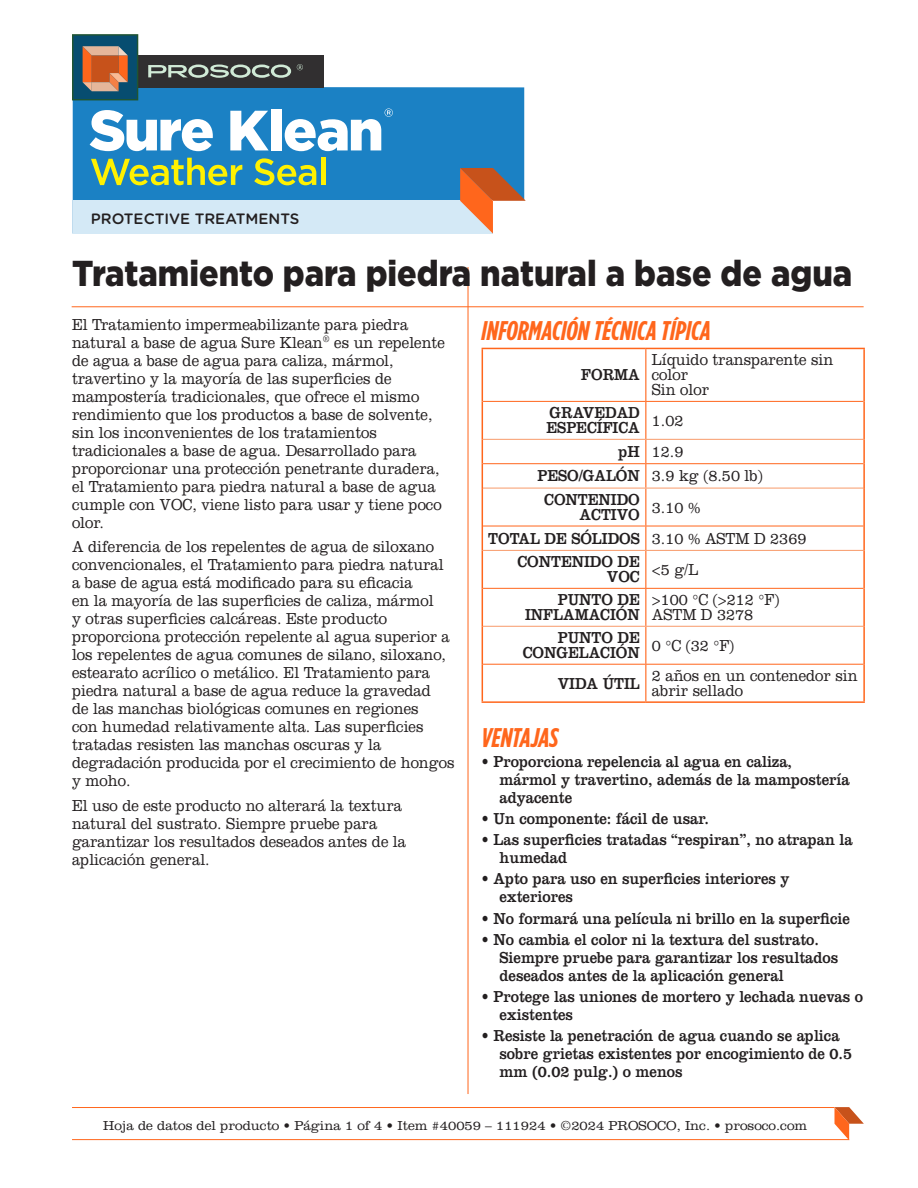
<style>
.page{position:relative;width:918px;height:1188px;background:#fff}
.page>*{position:absolute;margin:0;border:0;box-sizing:border-box;transform-origin:0 0}
._02_Product_Name{font:900 36px "Gotham";color:#231f20;scale:.9 1}
._04_Section_Header{font:italic 700 27px "Gotham Condensed";color:#ff661c}
._06_Body_Copy{font:300 16.5px/18px "Clarendon LT Std";color:#231f20;scale:.9 1}
._07_Bullet_Paragraph{font:16.5px/18px "Clarendon LT Std";color:#231f20;scale:.9 1}
._09_Tech_Data_Copy{font:300 16.5px/15px "Clarendon LT Std";color:#231f20;scale:.9 1}
._08_Tech_Data_Headers{font:16.5px/15px "Clarendon LT Std";color:#231f20;text-align:right;scale:.9 1}
.t1{font:500 15px "Gotham Rounded";color:#231f20}
._99_Item_Box{font:300 13.5px "Clarendon LT Std";color:#231f20}
</style>
<div class="page">
<hr style="left:468px;top:267px;width:1px;height:827px;background:#ff661c">
<hr style="left:645px;top:349px;width:1px;height:52px;background:#ff661c">
<hr style="left:645px;top:402px;width:1px;height:37px;background:#ff661c">
<svg style="left:645px;top:440px;width:1px;height:48px"></svg>
<hr style="left:645px;top:488px;width:1px;height:38px;background:#ff661c">
<svg style="left:645px;top:527px;width:1px;height:23px"></svg>
<hr style="left:645px;top:551px;width:1px;height:37px;background:#ff661c">
<hr style="left:645px;top:589px;width:1px;height:37px;background:#ff661c">
<hr style="left:645px;top:627px;width:1px;height:37px;background:#ff661c">
<hr style="left:645px;top:665px;width:1px;height:36px;background:#ff661c">
<hr style="left:483px;top:401px;width:163px;height:1px;background:#ff661c">
<hr style="left:646px;top:401px;width:217px;height:1px;background:#ff661c">
<hr style="left:483px;top:463px;width:163px;height:1px;background:#ff661c">
<hr style="left:646px;top:463px;width:217px;height:1px;background:#ff661c">
<hr style="left:483px;top:526px;width:163px;height:1px;background:#ff661c">
<hr style="left:646px;top:526px;width:217px;height:1px;background:#ff661c">
<hr style="left:483px;top:588px;width:163px;height:1px;background:#ff661c">
<hr style="left:646px;top:588px;width:217px;height:1px;background:#ff661c">
<hr style="left:483px;top:664px;width:163px;height:1px;background:#ff661c">
<hr style="left:646px;top:664px;width:217px;height:1px;background:#ff661c">
<hr style="left:483px;top:439px;width:163px;height:1px;background:#f89a6a">
<hr style="left:646px;top:439px;width:217px;height:1px;background:#f89a6a">
<hr style="left:483px;top:488px;width:163px;height:1px;background:#f89a6a">
<hr style="left:646px;top:488px;width:217px;height:1px;background:#f89a6a">
<hr style="left:483px;top:550px;width:163px;height:1px;background:#f89a6a">
<hr style="left:646px;top:550px;width:217px;height:1px;background:#f89a6a">
<hr style="left:483px;top:626px;width:163px;height:1px;background:#f89a6a">
<hr style="left:646px;top:626px;width:217px;height:1px;background:#f89a6a">
<hr style="left:482px;top:348px;width:164px;height:1px;background:#ff661c">
<hr style="left:482px;top:349px;width:1px;height:52px;background:#ff661c">
<hr style="left:646px;top:348px;width:219px;height:1px;background:#ff661c">
<hr style="left:863px;top:349px;width:2px;height:52px;background:#ff661c">
<hr style="left:482px;top:401px;width:1px;height:38px;background:#ff661c">
<hr style="left:863px;top:401px;width:2px;height:38px;background:#ff661c">
<hr style="left:863px;top:439px;width:2px;height:25px;background:#ff661c">
<svg style="left:482px;top:439px;width:1px;height:49px"></svg>
<hr style="left:863px;top:464px;width:2px;height:24px;background:#ff661c">
<hr style="left:482px;top:488px;width:1px;height:38px;background:#ff661c">
<hr style="left:863px;top:488px;width:2px;height:38px;background:#ff661c">
<svg style="left:482px;top:526px;width:1px;height:24px"></svg>
<hr style="left:863px;top:526px;width:2px;height:24px;background:#ff661c">
<hr style="left:482px;top:550px;width:1px;height:38px;background:#ff661c">
<hr style="left:863px;top:550px;width:2px;height:38px;background:#ff661c">
<hr style="left:482px;top:588px;width:1px;height:38px;background:#ff661c">
<hr style="left:863px;top:588px;width:2px;height:38px;background:#ff661c">
<hr style="left:482px;top:626px;width:1px;height:38px;background:#ff661c">
<hr style="left:863px;top:626px;width:2px;height:38px;background:#ff661c">
<hr style="left:482px;top:664px;width:1px;height:37px;background:#ff661c">
<hr style="left:863px;top:664px;width:2px;height:37px;background:#ff661c">
<hr style="left:482px;top:701px;width:164px;height:2px;background:#ff661c">
<hr style="left:646px;top:701px;width:219px;height:2px;background:#ff661c">
<hr style="left:72px;top:1139px;width:777px;height:1px;background:#ff661c">
<hr style="left:72px;top:1107px;width:762px;height:1px;background:#ff661c">
<svg style="left:834px;top:1107px;width:30px;height:33px"></svg>
<div style="left:73px;top:87px;width:451px;height:113px;background:#1b81c4"></div>
<div style="left:73px;top:200px;width:418px;height:34px;background:#d4e9f6"></div>
<div style="left:102px;top:55px;width:221px;height:32px;background:#312f30"></div>
<div style="left:72px;top:34px;width:66px;height:66px;background:#074d70;border:1px solid #205532"></div>
<svg style="left:83px;top:46px;width:45px;height:45px;background:#cc784e"></svg>
<svg style="left:148px;top:65px;width:143px;height:13px"></svg>
<svg style="left:297px;top:64px;width:6px;height:6px"></svg>
<svg style="left:90px;top:110px;width:123px;height:41px"></svg>
<svg style="left:230px;top:111px;width:39px;height:39px"></svg>
<div style="left:271px;top:109px;width:11px;height:41px;background:#fff"></div>
<svg style="left:91px;top:158px;width:151px;height:27px;background:#74ac77"></svg>
<svg style="left:254px;top:158px;width:62px;height:27px;background:#78ae73"></svg>
<div style="left:321px;top:158px;width:5px;height:27px;background:#fff101"></div>
<svg style="left:285px;top:108px;width:108px;height:43px"></svg>
<svg style="left:460px;top:168px;width:66px;height:66px"></svg>
<hr style="left:72px;top:306px;width:792px;height:1px;background:#ff661c">
<p class="t1" style="left:91px;top:208px;width:210px">PROTECTIVE TREATMENTS</p>
<p class="_02_Product_Name" style="left:72px;top:253px;width:869px">Tratamiento para piedra natural a base de agua</p>
<p class="_04_Section_Header" style="left:482px;top:315px;width:231px">INFORMACIÓN TÉCNICA TÍPICA</p>
<p class="_08_Tech_Data_Headers" style="left:581px;top:367px;width:67px">FORMA</p>
<p class="_06_Body_Copy" style="left:72px;top:315px;width:416px">El Tratamiento impermeabilizante para piedra natural a base de agua Sure Klean<sup>®</sup> es un repelente de agua a base de agua para caliza, mármol, travertino y la mayoría de las superficies de mampostería tradicionales, que ofrece el mismo rendimiento que los productos a base de solvente, sin los inconvenientes de los tratamientos tradicionales a base de agua. Desarrollado para proporcionar una protección penetrante duradera, el Tratamiento para piedra natural a base de agua cumple con VOC, viene listo para usar y tiene poco olor.</p>
<p class="_06_Body_Copy" style="left:72px;top:538px;width:426px">A diferencia de los repelentes de agua de siloxano convencionales, el Tratamiento para piedra natural a base de agua está modificado para su eficacia<br>en la mayoría de las superficies de caliza, mármol<br>y otras superficies calcáreas. Este producto proporciona protección repelente al agua superior a los repelentes de agua comunes de silano, siloxano, estearato acrílico o metálico. El Tratamiento para piedra natural a base de agua reduce la gravedad<br>de las manchas biológicas comunes en regiones<br>con humedad relativamente alta. Las superficies tratadas resisten las manchas oscuras y la degradación producida por el crecimiento de hongos y moho.</p>
<p class="_06_Body_Copy" style="left:72px;top:797px;width:373px">El uso de este producto no alterará la textura natural del sustrato. Siempre pruebe para garantizar los resultados deseados antes de la aplicación general.</p>
<p class="_09_Tech_Data_Copy" style="left:652px;top:352px;width:203px">Líquido transparente sin color</p>
<p class="_09_Tech_Data_Copy" style="left:652px;top:382px;width:65px">Sin olor</p>
<p class="_08_Tech_Data_Headers" style="left:547px;top:405px;width:105px;text-align:left">GRAVEDAD<br>ESPECÍFICA</p>
<p class="_09_Tech_Data_Copy" style="left:652px;top:413px;width:37px">1.02</p>
<p class="_08_Tech_Data_Headers" style="left:618px;top:444px;width:25px">pH</p>
<p class="_09_Tech_Data_Copy" style="left:652px;top:444px;width:37px">12.9</p>
<p class="_08_Tech_Data_Headers" style="left:538px;top:468px;width:115px">PESO/GALÓN</p>
<p class="_09_Tech_Data_Copy" style="left:652px;top:468px;width:125px">3.9 kg (8.50 lb)</p>
<p class="_08_Tech_Data_Headers" style="left:544px;top:492px;width:108px">CONTENIDO<br>ACTIVO</p>
<p class="_09_Tech_Data_Copy" style="left:652px;top:500px;width:56px">3.10 %</p>
<p class="_08_Tech_Data_Headers" style="left:488px;top:531px;width:170px">TOTAL DE SÓLIDOS</p>
<p class="_09_Tech_Data_Copy" style="left:652px;top:531px;width:173px">3.10 % ASTM D 2369</p>
<p class="_08_Tech_Data_Headers" style="left:517px;top:554px;width:138px">CONTENIDO DE<br>VOC</p>
<p class="_09_Tech_Data_Copy" style="left:652px;top:562px;width:53px">&lt;5 g/L</p>
<p class="_08_Tech_Data_Headers" style="left:525px;top:592px;width:129px">PUNTO DE<br>INFLAMACIÓN</p>
<p class="_09_Tech_Data_Copy" style="left:652px;top:592px;width:143px">&gt;100 °C (&gt;212 °F)</p>
<p class="_09_Tech_Data_Copy" style="left:652px;top:607px;width:114px">ASTM D 3278</p>
<p class="_08_Tech_Data_Headers" style="left:523px;top:630px;width:132px">PUNTO DE<br>CONGELACIÓN</p>
<p class="_09_Tech_Data_Copy" style="left:652px;top:638px;width:93px">0 °C (32 °F)</p>
<p class="_08_Tech_Data_Headers" style="left:558px;top:676px;width:93px">VIDA ÚTIL</p>
<p class="_09_Tech_Data_Copy" style="left:652px;top:668px;width:230px">2 años en un contenedor sin abrir sellado</p>
<p class="_04_Section_Header" style="left:482px;top:722px;width:78px">VENTAJAS</p>
<p class="_07_Bullet_Paragraph" style="left:500px;top:752px;width:391px;text-indent:-18px">• Proporciona repelencia al agua en caliza, mármol y travertino, además de la mampostería adyacente</p>
<p class="_07_Bullet_Paragraph" style="left:482px;top:809px;width:254px">• Un componente: fácil de usar.</p>
<p class="_07_Bullet_Paragraph" style="left:500px;top:831px;width:394px;text-indent:-18px">• Las superficies tratadas “respiran”, no atrapan la humedad</p>
<p class="_07_Bullet_Paragraph" style="left:500px;top:870px;width:324px;text-indent:-18px">• Apto para uso en superficies interiores y exteriores</p>
<p class="_07_Bullet_Paragraph" style="left:482px;top:909px;width:411px">• No formará una película ni brillo en la superficie</p>
<p class="_07_Bullet_Paragraph" style="left:500px;top:930px;width:378px;text-indent:-18px">• No cambia el color ni la textura del sustrato.<br>Siempre pruebe para garantizar los resultados deseados antes de la aplicación general</p>
<p class="_07_Bullet_Paragraph" style="left:500px;top:988px;width:405px;text-indent:-18px">• Protege las uniones de mortero y lechada nuevas o existentes</p>
<p class="_07_Bullet_Paragraph" style="left:500px;top:1027px;width:393px;text-indent:-18px">• Resiste la penetración de agua cuando se aplica sobre grietas existentes por encogimiento de 0.5 mm (0.02 pulg.) o menos</p>
<p class="_99_Item_Box" style="left:103px;top:1117px;width:706px">Hoja de datos del producto • Página 1 of 4 • Item #40059 – 111924 • ©2024 PROSOCO, Inc. • prosoco.com</p>
</div>
